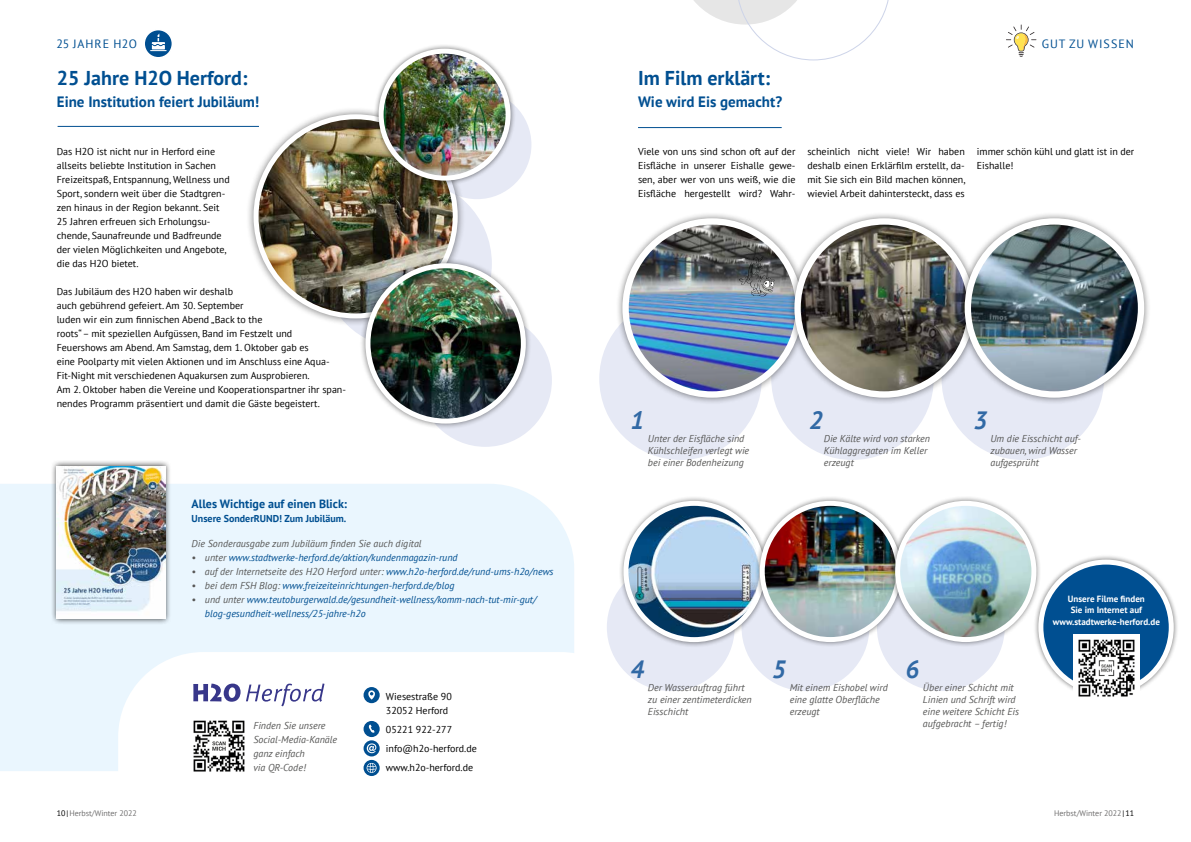
<style>
.page{position:relative;width:1191px;height:842px;background:#fff}
.page>*{position:absolute;margin:0;border:0;box-sizing:border-box;transform-origin:0 0}
.t1{font:italic 700 25px "PT Sans";color:#3169a5}
.t2{font:700 20px "PT Sans";color:#004f91}
.t3{font:700 15px "PT Sans";color:#004f91}
.t4{font:700 12px "PT Sans";color:#004f91}
.t5{font:12px "PT Sans";letter-spacing:.08em;color:#004f91}
.t6{font:10px/14px "PT Sans";color:#000}
.t7{font:italic 10px/12px "PT Sans";color:#575756}
.t8{font:italic 10px/14px "PT Sans";color:#004f91}
.t9{font:700 10px "PT Sans";color:#004f91}
.t10{font:700 9px/11.9px "PT Sans";color:#fff;text-align:center}
.t11{font:8px "PT Sans";color:#706f6f}
.s1{color:#575756}
.s2{color:#004f91}
.s3{color:#000}
</style>
<div class="page">
<div style="left:0;top:484px;width:574px;height:287px;background:#eaf6fe"></div>
<svg style="left:118px;top:652px;width:527px;height:119px"></svg>
<svg style="left:694px;top:0;width:195px;height:60px"></svg>
<hr style="left:58px;top:126px;width:201px;height:1px;background:#004f91">
<hr style="left:638px;top:127px;width:143px;height:1px;background:#004f91">
<div style="left:607px;top:563px;width:127px;height:128px;background:#e6e9f5;border-radius:50%"></div>
<div style="left:599px;top:297px;width:162px;height:163px;background:#e6e9f5;border-radius:50%"></div>
<div style="left:741px;top:563px;width:128px;height:128px;background:#e6e9f5;border-radius:50%"></div>
<div style="left:771px;top:297px;width:162px;height:163px;background:#e6e9f5;border-radius:50%"></div>
<div style="left:877px;top:563px;width:127px;height:128px;background:#e6e9f5;border-radius:50%"></div>
<div style="left:941px;top:297px;width:163px;height:163px;background:#e6e9f5;border-radius:50%"></div>
<div style="left:618px;top:495px;width:152px;height:152px;background:#000;opacity:.5"></div>
<img style="left:626px;top:505px;width:128px;height:133px">
<div style="left:623px;top:501px;width:142px;height:141px;border:5px solid #fff;border-radius:50%"></div>
<div style="left:615px;top:211px;width:194px;height:194px;background:#000;opacity:.5"></div>
<img style="left:625px;top:221px;width:162px;height:173px">
<div style="left:622px;top:218px;width:180px;height:180px;border:6px solid #fff;border-radius:50%"></div>
<div style="left:754px;top:496px;width:152px;height:152px;background:#000;opacity:.5"></div>
<img style="left:762px;top:503px;width:136px;height:136px;border-radius:68px">
<div style="left:759px;top:501px;width:142px;height:141px;border:5px solid #fff;border-radius:50%"></div>
<div style="left:787px;top:211px;width:194px;height:194px;background:#000;opacity:.5"></div>
<img style="left:797px;top:221px;width:173px;height:173px;border-radius:50%">
<div style="left:794px;top:218px;width:180px;height:180px;border:6px solid #fff;border-radius:50%"></div>
<div style="left:890px;top:496px;width:152px;height:152px;background:#000;opacity:.5"></div>
<img style="left:897px;top:503px;width:137px;height:136px">
<div style="left:895px;top:501px;width:141px;height:141px;border:5px solid #fff;border-radius:50%"></div>
<div style="left:957px;top:211px;width:194px;height:194px;background:#000;opacity:.5"></div>
<img style="left:967px;top:221px;width:174px;height:173px">
<div style="left:964px;top:218px;width:180px;height:180px;border:6px solid #fff;border-radius:50%"></div>
<div style="left:1033px;top:554px;width:145px;height:146px;background:#000;opacity:.5"></div>
<div style="left:1040px;top:562px;width:131px;height:130px;background:#004f91;border-radius:50%"></div>
<div style="left:1038px;top:560px;width:135px;height:135px;border:5px solid #fff;border-radius:50%"></div>
<img style="left:1073px;top:635px;width:66px;height:65px">
<div style="left:51px;top:460px;width:121px;height:165px;background:#000;opacity:.75"></div>
<img style="left:57px;top:466px;width:108px;height:153px">
<div style="left:321px;top:178px;width:171px;height:171px;background:#e6e9f5;border-radius:50%"></div>
<div style="left:246px;top:107px;width:219px;height:219px;background:#000;opacity:.5"></div>
<img style="left:256px;top:117px;width:199px;height:199px;border-radius:100px">
<div style="left:253px;top:114px;width:205px;height:204px;border:5px solid #fff;border-radius:50%"></div>
<div style="left:422px;top:90px;width:109px;height:109px;background:#e6e9f5;border-radius:50%"></div>
<div style="left:374px;top:44px;width:141px;height:142px;background:#000;opacity:.5"></div>
<img style="left:381px;top:51px;width:127px;height:127px;border-radius:63px">
<div style="left:378px;top:49px;width:132px;height:132px;border:5px solid #fff;border-radius:50%"></div>
<div style="left:419px;top:314px;width:133px;height:133px;background:#e6e9f5;border-radius:50%"></div>
<div style="left:359px;top:257px;width:173px;height:173px;background:#000;opacity:.5"></div>
<img style="left:368px;top:266px;width:155px;height:155px;border-radius:78px">
<div style="left:365px;top:263px;width:161px;height:161px;border:5px solid #fff;border-radius:50%"></div>
<svg style="left:363px;top:721px;width:17px;height:55px"></svg>
<svg style="left:363px;top:687px;width:17px;height:16px"></svg>
<img style="left:188px;top:715px;width:61px;height:57px">
<svg style="left:193px;top:683px;width:47px;height:19px"></svg>
<svg style="left:246px;top:683px;width:78px;height:23px"></svg>
<svg style="left:144px;top:30px;width:28px;height:28px"></svg>
<div style="left:143px;top:29px;width:30px;height:30px;border:2px solid #fff;border-radius:50%"></div>
<svg style="left:150px;top:33px;width:17px;height:18px"></svg>
<svg style="left:1006px;top:25px;width:30px;height:32px"></svg>
<svg style="left:739px;top:256px;width:35px;height:41px"></svg>
<p class="t5" style="left:56px;top:36px;width:82px">25 JAHRE H2O</p>
<h2 class="t2" style="left:57px;top:65px;width:192px">25 Jahre H2O Herford:</h2>
<h3 class="t3" style="left:57px;top:92px;width:204px">Eine Institution feiert Jubiläum!</h3>
<p class="t6" style="left:57px;top:144px;width:175px">Das H2O ist nicht nur in Herford eine allseits beliebte Institution in Sachen Freizeitspaß, Entspannung, Wellness und Sport, sondern weit über die Stadtgren&shy;zen hinaus in der Region bekannt. Seit 25 Jahren erfreuen sich Erholungsu&shy;chende, Saunafreunde und Badfreunde der vielen Möglichkeiten und Angebote, die das H2O bietet.</p>
<p class="t6" style="left:57px;top:284px;width:291px">Das Jubiläum des H2O haben wir deshalb<br>auch gebührend gefeiert. Am 30. September<br>luden wir ein zum finnischen Abend „Back to the<br>roots“ – mit speziellen Aufgüssen, Band im Festzelt und<br>Feuershows am Abend. Am Samstag, dem 1. Oktober gab es<br>eine Poolparty mit vielen Aktionen und im Anschluss eine Aqua-Fit-Night mit verschiedenen Aquakursen zum Ausprobieren.<br>Am 2. Oktober haben die Vereine und Kooperationspartner ihr span&shy;nendes Programm präsentiert und damit die Gäste begeistert.</p>
<p class="t4" style="left:192px;top:495px;width:157px">Alles Wichtige auf einen Blick:</p>
<p class="t9" style="left:192px;top:511px;width:156px">Unsere SonderRUND! Zum Jubiläum.</p>
<p class="t7" style="left:192px;top:537px;width:231px">Die Sonderausgabe zum Jubiläum finden Sie auch digital</p>
<p class="t8" style="left:192px;top:550px;width:268px"><span class="s1">• unter</span> www.stadtwerke-herford.de/aktion/kundenmagazin-rund</p>
<p class="t7" style="left:192px;top:565px;width:363px">• auf der Internetseite des H2O Herford unter: <span class="s2">www.h2o-herford.de/rund-ums-h2o/news</span></p>
<p class="t8" style="left:192px;top:578px;width:264px"><span class="s1">• bei dem FSH Blog:</span> www.freizeiteinrichtungen-herford.de/blog</p>
<p class="t8" style="left:205px;top:592px;width:333px;text-indent:-13px"><span class="s1">• und unter</span> www.teutoburgerwald.de/gesundheit-wellness/komm-nach-tut-mir-gut/ blog-gesundheit-wellness/25-jahre-h2o</p>
<p class="t7" style="left:253px;top:718px;width:85px;line-height:14px">Finden Sie unsere<br>Social-Media-Kanäle ganz einfach<br>via QR-Code!</p>
<p class="t6" style="left:386px;top:690px;width:67px">Wiesestraße 90<br>32052 Herford</p>
<p class="t6" style="left:386px;top:720px;width:92px;line-height:18.8px">05221 922-277 info@h2o-herford.de www.h2o-herford.de</p>
<h2 class="t2" style="left:638px;top:65px;width:134px">Im Film erklärt:</h2>
<h3 class="t3" style="left:638px;top:92px;width:146px">Wie wird Eis gemacht?</h3>
<p class="t5" style="left:1041px;top:36px;width:93px">GUT ZU WISSEN</p>
<p class="t6" style="left:638px;top:144px;width:159px;text-align:justify">Viele von uns sind schon oft auf der Eisfläche in unserer Eishalle gewe&shy;sen, aber wer von uns weiß, wie die Eisfläche hergestellt wird? Wahr-</p>
<p class="t6" style="left:807px;top:144px;width:160px;text-align:justify">scheinlich nicht viele! Wir haben deshalb einen Erklärfilm erstellt, da&shy;mit Sie sich ein Bild machen können, wieviel Arbeit dahintersteckt, dass es</p>
<p class="t6" style="left:976px;top:144px;width:159px">immer schön kühl und glatt ist in der<br>Eishalle!</p>
<h1 class="t1" style="left:630px;top:404px;width:15px">1</h1>
<p class="t7" style="left:648px;top:432px;width:103px">Unter der Eisfläche sind<br>Kühlschleifen verlegt wie bei einer Bodenheizung</p>
<h1 class="t1" style="left:809px;top:404px;width:15px">2</h1>
<h1 class="t1" style="left:973px;top:404px;width:15px">3</h1>
<p class="t7" style="left:824px;top:432px;width:108px">Die Kälte wird von starken<br>Kühlaggregaten im Keller erzeugt</p>
<p class="t7" style="left:990px;top:432px;width:92px">Um die Eisschicht auf&shy;zubauen, wird Wasser aufgesprüht</p>
<p class="t10" style="left:1052px;top:592px;width:109px">Unsere Filme finden<br>Sie im Internet auf www.stadtwerke-herford.de</p>
<h1 class="t1" style="left:630px;top:652px;width:15px">4</h1>
<h1 class="t1" style="left:772px;top:652px;width:15px">5</h1>
<h1 class="t1" style="left:905px;top:652px;width:15px">6</h1>
<p class="t7" style="left:648px;top:681px;width:105px">Der Wasserauftrag führt zu einer zentimeterdicken<br>Eisschicht</p>
<p class="t7" style="left:789px;top:681px;width:100px">Mit einem Eishobel wird eine glatte Oberfläche erzeugt</p>
<p class="t7" style="left:923px;top:681px;width:97px">Über einer Schicht mit<br>Linien und Schrift wird eine weitere Schicht Eis aufgebracht – fertig!</p>
<p class="t11" style="left:57px;top:808px;width:82px"><span class="s3">10|</span>Herbst/Winter 2022</p>
<p class="t11" style="left:1054px;top:808px;width:82px">Herbst/Winter 2022<span class="s3">|11</span></p>
</div>
